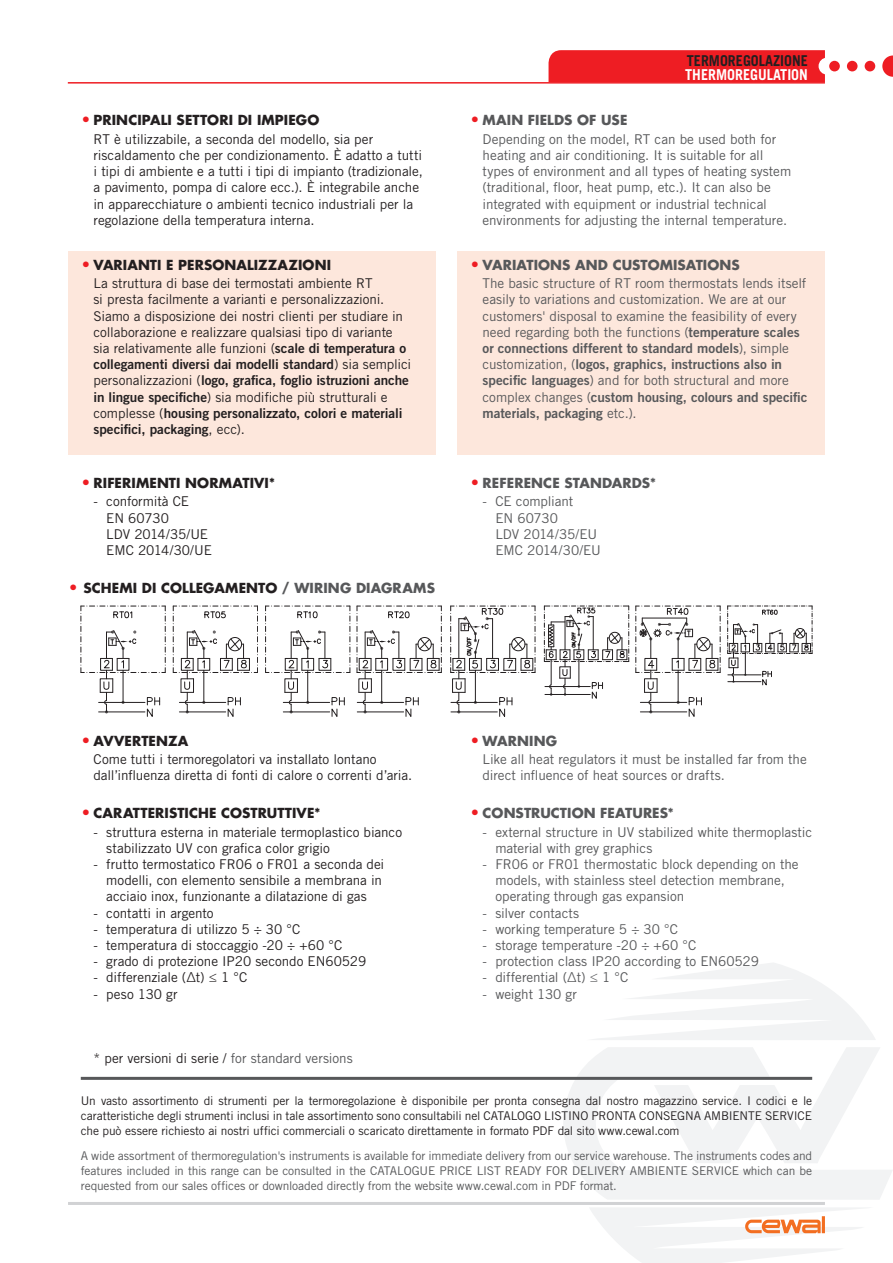
<style>
.page{position:relative;width:893px;height:1263px;background:#fff}
.page>*{position:absolute;margin:0;border:0;box-sizing:border-box;transform-origin:0 0}
.t1{font:700 15px "Trade Gothic LT Std";color:#231f20;scale:.95 1}
.t2{font:700 15px "Trade Gothic LT Std";color:#fff;scale:.95 1}
.t3{font:13.5px/16.2px "Trade Gothic LT Std";letter-spacing:-.005em;color:#231f20}
.t4{font:13.5px/16.2px "Trade Gothic LT Std";letter-spacing:-.005em;color:#57585a}
.t5{font:13.5px/16.2px "Trade Gothic LT Std Bd 2";letter-spacing:-.005em;color:#231f20}
.t6{font:13.5px/16.2px "Trade Gothic LT Std Bd 2";color:#57585a}
.t7{font:700 13.5px "Futura Std";letter-spacing:.01em;color:#231f20}
.t8{font:700 13.5px "Futura Std";letter-spacing:.005em;color:#57585a}
.t9{font:12px/15px "Trade Gothic LT Std";letter-spacing:-.01em;color:#231f20;text-align:justify}
.t10{font:12px/15px "Trade Gothic LT Std";letter-spacing:-.01em;color:#57585a;text-align:justify}
.s1{font-size:15px;color:#ee1d23}
.s2{font-family:"Trade Gothic LT Std Bd 2"}
.s3{font-family:"Trade Gothic LT Std"}
.s4{color:#57585a}
</style>
<div class="page">
<svg style="left:592px;top:963px;width:283px;height:77px"></svg>
<svg style="left:558px;top:1047px;width:334px;height:153px;fill:#f2f3f4"></svg>
<svg style="left:654px;top:1047px;width:227px;height:116px"></svg>
<svg style="left:590px;top:1208px;width:272px;height:55px"></svg>
<hr style="left:68px;top:1202px;width:757px;height:3px;background:#d1d2d4">
<hr style="left:81px;top:1077px;width:731px;height:3px;background:#57585a">
<hr style="left:68px;top:82px;width:757px;height:2px;background:#ee1d23">
<div style="left:549px;top:50px;width:276px;height:32px;background:#ee1d23"></div>
<div style="left:819px;top:58px;width:17px;height:17px;background:#fff;border-radius:50%"></div>
<svg style="left:882px;top:55px;width:11px;height:22px"></svg>
<div style="left:847px;top:61px;width:10px;height:10px;background:#ee1d23;border-radius:50%"></div>
<div style="left:865px;top:61px;width:10px;height:10px;background:#ee1d23;border-radius:50%"></div>
<div style="left:829px;top:61px;width:11px;height:10px;background:#ee1d23;border-radius:50%"></div>
<div style="left:457px;top:251px;width:368px;height:187px;background:#fde7dc"></div>
<div style="left:457px;top:397px;width:368px;height:58px;background:#fde7dc"></div>
<div style="left:68px;top:251px;width:368px;height:204px;background:#fde7dc"></div>
<svg style="left:81px;top:606px;width:85px;height:110px"></svg>
<svg style="left:173px;top:606px;width:85px;height:110px"></svg>
<svg style="left:265px;top:606px;width:86px;height:110px"></svg>
<svg style="left:357px;top:606px;width:85px;height:110px"></svg>
<svg style="left:450px;top:606px;width:86px;height:110px"></svg>
<svg style="left:728px;top:606px;width:85px;height:79px"></svg>
<svg style="left:544px;top:606px;width:85px;height:93px"></svg>
<svg style="left:636px;top:606px;width:85px;height:111px"></svg>
<p class="t1" style="left:687px;top:52px;width:129px">TERMOREGOLAZIONE</p>
<p class="t2" style="left:685px;top:65px;width:131px">THERMOREGULATION</p>
<p class="t7" style="left:81px;top:111px;width:240px"><span class="s1">•</span> PRINCIPALI SETTORI DI IMPIEGO</p>
<p class="t3" style="left:94px;top:131px;width:331px">RT è utilizzabile, a seconda del modello, sia per riscaldamento che per condizionamento. È adatto a tutti i tipi di ambiente e a tutti i tipi di impianto (tradizionale, a pavimento, pompa di calore ecc.). È integrabile anche in apparecchiature o ambienti tecnico industriali per la regolazione della temperatura interna.</p>
<p class="t4" style="left:483px;top:131px;width:310px">Depending on the model, RT can be used both for heating and air conditioning. It is suitable for all types of environment and all types of heating system (traditional, floor, heat pump, etc.). It can also be integrated with equipment or industrial technical environments for adjusting the internal temperature.</p>
<p class="t8" style="left:470px;top:111px;width:159px"><span class="s1">•</span> MAIN FIELDS OF USE</p>
<p class="t7" style="left:81px;top:256px;width:252px"><span class="s1">•</span> VARIANTI E PERSONALIZZAZIONI</p>
<p class="t8" style="left:470px;top:256px;width:271px"><span class="s1">•</span> VARIATIONS AND CUSTOMISATIONS</p>
<p class="t3" style="left:93px;top:275px;width:314px">La struttura di base dei termostati ambiente RT<br>si presta facilmente a varianti e personalizzazioni.<br>Siamo a disposizione dei nostri clienti per studiare in collaborazione e realizzare qualsiasi tipo di variante sia relativamente alle funzioni (<span class="s2">scale di temperatura o</span></p>
<p class="t5" style="left:93px;top:356px;width:319px">collegamenti diversi dai modelli standard<span class="s3">) sia semplici personalizzazioni (</span>logo, grafica, foglio istruzioni anche</p>
<p class="t3" style="left:93px;top:388px;width:296px"><span class="s2">in lingue specifiche</span>) sia modifiche più strutturali e</p>
<p class="t5" style="left:93px;top:405px;width:311px"><span class="s3">complesse (</span>housing personalizzato, colori e materiali specifici, packaging<span class="s3">, ecc).</span></p>
<p class="t7" style="left:81px;top:474px;width:196px"><span class="s1">•</span> RIFERIMENTI NORMATIVI*</p>
<p class="t4" style="left:482px;top:275px;width:325px">The basic structure of RT room thermostats lends itself easily to variations and customization. We are at our customers' disposal to examine the feasibility of every need regarding both the functions (<span class="s2">temperature scales</span></p>
<p class="t6" style="left:482px;top:340px;width:308px">or connections different to standard models<span class="s3">), simple customization, (</span>logos, graphics, instructions also in</p>
<p class="t4" style="left:482px;top:372px;width:308px"><span class="s2">specific languages</span>) and for both structural and more</p>
<p class="t6" style="left:482px;top:388px;width:327px"><span class="s3">complex changes (</span>custom housing, colours and specific materials, packaging <span class="s3">etc.).</span></p>
<p class="t8" style="left:470px;top:474px;width:188px"><span class="s1">•</span> REFERENCE STANDARDS*</p>
<p class="t3" style="left:106px;top:493px;width:107px;text-indent:-13px">- conformità CE<br>EN 60730<br>LDV 2014/35/UE<br>EMC 2014/30/UE</p>
<p class="t4" style="left:495px;top:493px;width:107px;text-indent:-13px">- CE compliant<br>EN 60730<br>LDV 2014/35/EU<br>EMC 2014/30/EU</p>
<p class="t7" style="left:68px;top:579px;width:368px"><span class="s1">•</span> SCHEMI DI COLLEGAMENTO <span class="s4">/ WIRING DIAGRAMS</span></p>
<p class="t7" style="left:81px;top:732px;width:109px"><span class="s1">•</span> AVVERTENZA</p>
<p class="t8" style="left:470px;top:732px;width:89px"><span class="s1">•</span> WARNING</p>
<p class="t3" style="left:94px;top:751px;width:320px">Come tutti i termoregolatori va installato lontano dall’influenza diretta di fonti di calore o correnti d’aria.</p>
<p class="t4" style="left:483px;top:751px;width:326px">Like all heat regulators it must be installed far from the direct influence of heat sources or drafts.</p>
<p class="t7" style="left:81px;top:804px;width:241px"><span class="s1">•</span> CARATTERISTICHE COSTRUTTIVE*</p>
<p class="t3" style="left:106px;top:823px;width:297px;text-indent:-13px">- struttura esterna in materiale termoplastico bianco stabilizzato UV con grafica color grigio</p>
<p class="t3" style="left:106px;top:856px;width:280px;text-indent:-13px">- frutto termostatico FR06 o FR01 a seconda dei modelli, con elemento sensibile a membrana in acciaio inox, funzionante a dilatazione di gas</p>
<p class="t3" style="left:94px;top:904px;width:122px">- contatti in argento</p>
<p class="t3" style="left:94px;top:921px;width:208px">- temperatura di utilizzo 5 ÷ 30 °C</p>
<p class="t3" style="left:94px;top:937px;width:250px">- temperatura di stoccaggio -20 ÷ +60 °C</p>
<p class="t3" style="left:94px;top:953px;width:274px">- grado di protezione IP20 secondo EN60529</p>
<p class="t3" style="left:94px;top:969px;width:155px">- differenziale (∆t) ≤ 1 °C</p>
<p class="t3" style="left:94px;top:985px;width:86px">- peso 130 gr</p>
<p class="t3" style="left:94px;top:1050px;width:261px">* per versioni di serie / <span class="s4">for standard versions</span></p>
<p class="t8" style="left:470px;top:804px;width:206px"><span class="s1">•</span> CONSTRUCTION FEATURES*</p>
<p class="t4" style="left:495px;top:823px;width:318px;text-indent:-13px">- external structure in UV stabilized white thermoplastic material with grey graphics</p>
<p class="t4" style="left:495px;top:856px;width:305px;text-indent:-13px">- FR06 or FR01 thermostatic block depending on the models, with stainless steel detection membrane, operating through gas expansion</p>
<p class="t4" style="left:483px;top:904px;width:98px">- silver contacts</p>
<p class="t4" style="left:483px;top:921px;width:197px">- working temperature 5 ÷ 30 °C</p>
<p class="t4" style="left:483px;top:937px;width:215px">- storage temperature -20 ÷ +60 °C</p>
<p class="t4" style="left:483px;top:953px;width:278px">- protection class IP20 according to EN60529</p>
<p class="t4" style="left:483px;top:969px;width:147px">- differential (∆t) ≤ 1 °C</p>
<p class="t4" style="left:483px;top:985px;width:96px">- weight 130 gr</p>
<p class="t9" style="left:81px;top:1093px;width:733px">Un vasto assortimento di strumenti per la termoregolazione è disponibile per pronta consegna dal nostro magazzino service. I codici e le caratteristiche degli strumenti inclusi in tale assortimento sono consultabili nel CATALOGO LISTINO PRONTA CONSEGNA AMBIENTE SERVICE che può essere richiesto ai nostri uffici commerciali o scaricato direttamente in formato PDF dal sito www.cewal.com</p>
<p class="t10" style="left:81px;top:1148px;width:733px">A wide assortment of thermoregulation's instruments is available for immediate delivery from our service warehouse. The instruments codes and features included in this range can be consulted in the CATALOGUE PRICE LIST READY FOR DELIVERY AMBIENTE SERVICE which can be requested from our sales offices or downloaded directly from the website www.cewal.com in PDF format.</p>
</div>
